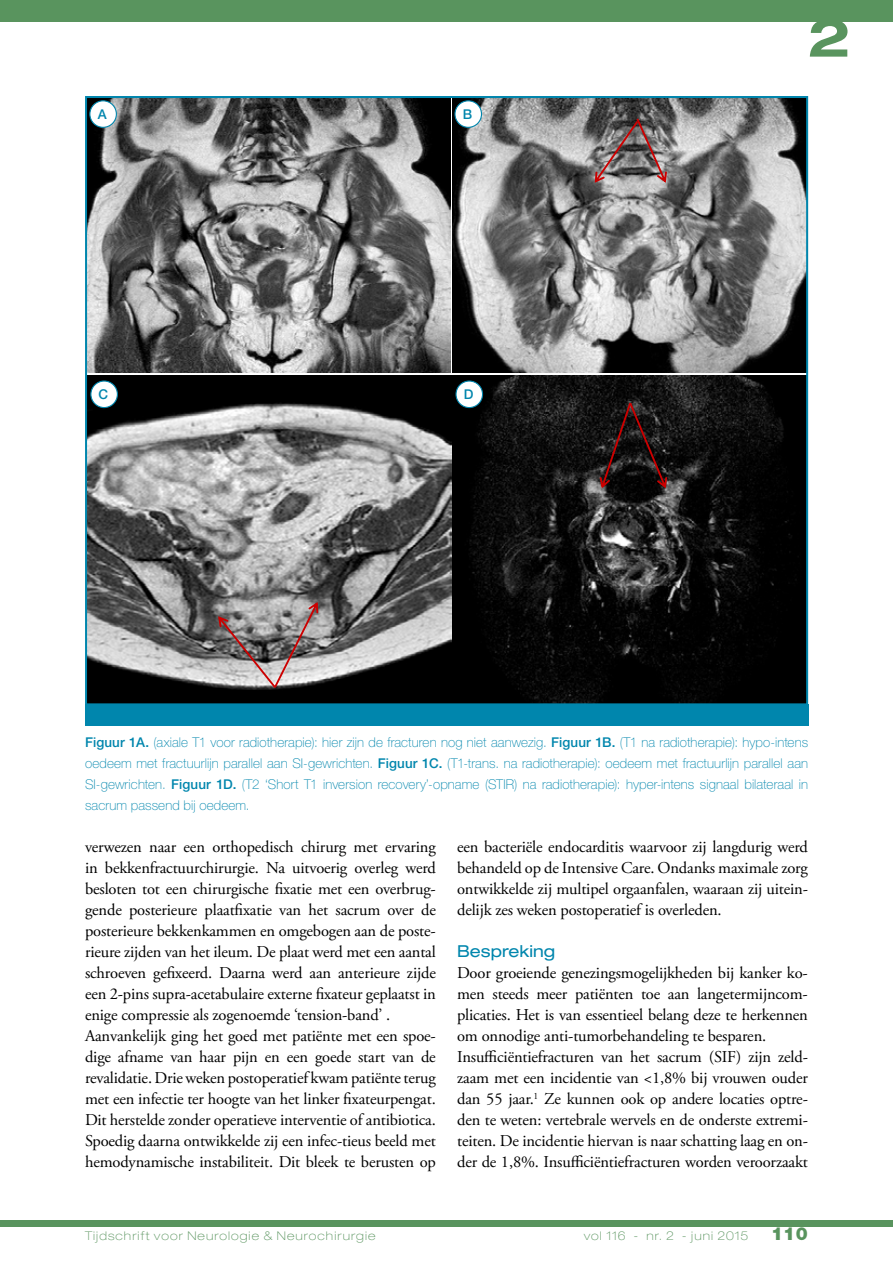
<style>
.page{position:relative;width:893px;height:1263px;background:#fff}
.page>*{position:absolute;margin:0;border:0;box-sizing:border-box;transform-origin:0 0}
.t1{font:700 expanded 52.5px "Helvetica Neue LT Std";color:#59945e}
.t2{font:900 18px "Helvetica Neue LT Std";color:#59945e}
.t3{font:16.5px/21px "Adobe Garamond Pro";letter-spacing:-.01em;color:#000}
.t4{font:expanded 16.5px "Helvetica Neue LT Std";color:#0086ad}
.t5{font:100 13.5px/21px "Helvetica Neue";letter-spacing:.01em;color:#0086ad;text-align:justify}
.t6{font:500 13.5px "Helvetica Neue LT Std";color:#0086ad}
.t7{font:100 expanded 12px "Helvetica Neue LT Std";letter-spacing:.09em;color:#59945e}
.s1{font-weight:500}
</style>
<div class="page">
<div style="left:0;top:1220px;width:893px;height:7px;background:#59945e"></div>
<div style="left:0;top:0;width:893px;height:21px;background:#59945e"></div>
<div style="left:85px;top:704px;width:723px;height:22px;background:#0086ad"></div>
<img style="left:88px;top:99px;width:362px;height:273px">
<img style="left:453px;top:99px;width:352px;height:273px">
<img style="left:88px;top:375px;width:363px;height:327px">
<img style="left:453px;top:375px;width:352px;height:327px">
<svg style="left:600px;top:403px;width:67px;height:85px;background:#241616"></svg>
<svg style="left:595px;top:118px;width:72px;height:65px;background:#7b6c6c"></svg>
<svg style="left:218px;top:602px;width:100px;height:86px;background:#9b9191"></svg>
<div style="left:90px;top:101px;width:26px;height:26px;background:#fff;border-radius:50%"></div>
<div style="left:89px;top:100px;width:28px;height:28px;border:1px solid #0086ad;border-radius:50%"></div>
<div style="left:455px;top:101px;width:26px;height:26px;background:#fff;border-radius:50%"></div>
<div style="left:454px;top:100px;width:28px;height:28px;border:1px solid #0086ad;border-radius:50%"></div>
<div style="left:91px;top:381px;width:26px;height:27px;background:#fff;border-radius:50%"></div>
<div style="left:90px;top:380px;width:28px;height:28px;border:1px solid #0086ad;border-radius:50%"></div>
<div style="left:456px;top:381px;width:26px;height:27px;background:#fff;border-radius:50%"></div>
<div style="left:455px;top:380px;width:28px;height:28px;border:1px solid #0086ad;border-radius:50%"></div>
<p class="t6" style="left:98px;top:106px;width:10px">A</p>
<p class="t6" style="left:463px;top:106px;width:11px">B</p>
<p class="t6" style="left:99px;top:386px;width:11px">C</p>
<p class="t6" style="left:464px;top:386px;width:11px">D</p>
<h1 class="t1" style="left:808px;top:5px;width:44px">2</h1>
<p class="t5" style="left:85px;top:732px;width:725px"><span class="s1">Figuur 1A.</span> (axiale T1 voor radiotherapie): hier zijn de fracturen nog niet aanwezig. <span class="s1">Figuur 1B.</span> (T1 na radiotherapie): hypo-intens oedeem met fractuurlijn parallel aan SI-gewrichten. <span class="s1">Figuur 1C.</span> (T1-trans. na radiotherapie): oedeem met fractuurlijn parallel aan SI-gewrichten. <span class="s1">Figuur 1D.</span> (T2 ‘Short T1 inversion recovery’-opname (STIR) na radiotherapie): hyper-intens signaal bilateraal in sacrum passend bij oedeem.</p>
<p class="t3" style="left:85px;top:837px;width:352px">verwezen naar een orthopedisch chirurg met ervaring in bekkenfractuurchirurgie. Na uitvoerig overleg werd besloten tot een chirurgische fixatie met een overbrug&shy;gende posterieure plaatfixatie van het sacrum over de posterieure bekkenkammen en omgebogen aan de poste&shy;rieure zijden van het ileum. De plaat werd met een aantal schroeven gefixeerd. Daarna werd aan anterieure zijde een 2-pins supra-acetabulaire externe fixateur geplaatst in enige compressie als zogenoemde ‘tension-band’ .<br>Aanvankelijk ging het goed met patiënte met een spoe&shy;dige afname van haar pijn en een goede start van de revalidatie. Drie weken postoperatief kwam patiënte terug met een infectie ter hoogte van het linker fixateurpengat.<br>Dit herstelde zonder operatieve interventie of antibiotica.<br>Spoedig daarna ontwikkelde zij een infec-tieus beeld met hemodynamische instabiliteit. Dit bleek te berusten op</p>
<p class="t3" style="left:457px;top:837px;width:352px;text-align:justify">een bacteriële endocarditis waarvoor zij langdurig werd behandeld op de Intensive Care. Ondanks maximale zorg ontwikkelde zij multipel orgaanfalen, waaraan zij uitein&shy;delijk zes weken postoperatief is overleden.</p>
<p class="t4" style="left:457px;top:941px;width:100px">Bespreking</p>
<p class="t3" style="left:457px;top:963px;width:352px">Door groeiende genezingsmogelijkheden bij kanker ko&shy;men steeds meer patiënten toe aan langetermijncom&shy;plicaties. Het is van essentieel belang deze te herkennen om onnodige anti-tumorbehandeling te besparen.<br>Insufficiëntiefracturen van het sacrum (SIF) zijn zeld&shy;zaam met een incidentie van &lt;1,8% bij vrouwen ouder dan 55 jaar.<sup>1</sup> Ze kunnen ook op andere locaties optre&shy;den te weten: vertebrale wervels en de onderste extremi&shy;teiten. De incidentie hiervan is naar schatting laag en on&shy;der de 1,8%. Insufficiëntiefracturen worden veroorzaakt</p>
<p class="t7" style="left:85px;top:1228px;width:292px">Tijdschrift voor Neurologie &amp; Neurochirurgie</p>
<p class="t7" style="left:584px;top:1228px;width:166px">vol 116 - nr. 2 - juni 2015</p>
<p class="t2" style="left:771px;top:1222px;width:38px">110</p>
</div>
